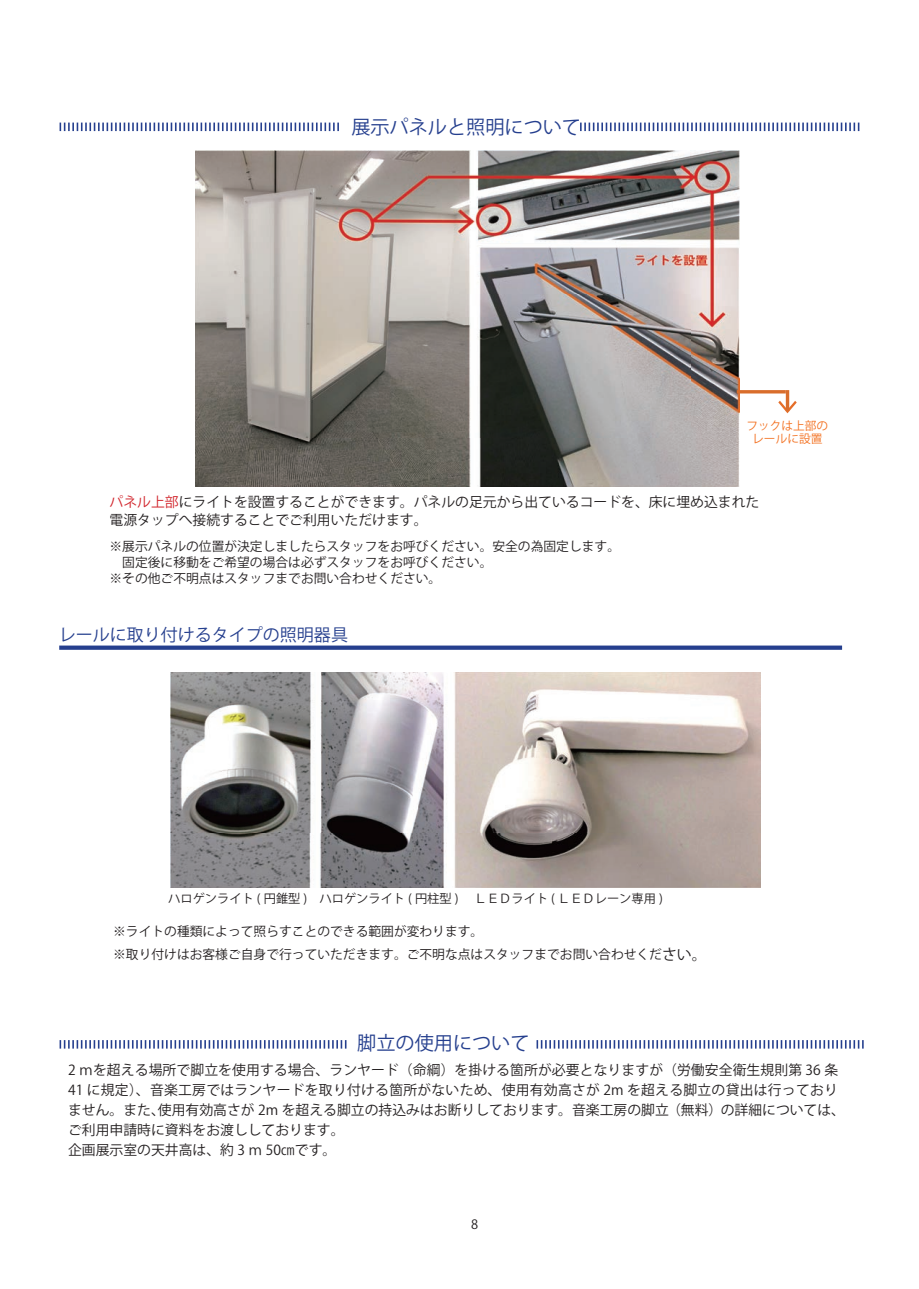
<style>
.page{position:relative;width:919px;height:1289px;background:#fff}
.page>*{position:absolute;margin:0;border:0;box-sizing:border-box;transform-origin:0 0}
.t1{font:19.2px "Koz Go Pr 6 N";color:#253f8e}
.t2{font:16.95px "Koz Go Pr 6 N";color:#253f8e}
.t3{font:13.8px/20.2px "Koz Go Pr 6 N";color:#231f20}
.t4{font:12.75px/15.9px "Koz Go Pr 6 N";color:#231f20}
.t5{font:12.15px "Koz Go Pr 6 N";color:#231f20}
.t6{font:11.7px/12.8px "Koz Go Pr 6 N";color:#f37121;text-align:center}
.s1{color:#d1232a}
.s2{font-size:14.85px}
</style>
<div class="page">
<svg style="left:60px;top:123px;width:279px;height:8px"></svg>
<svg style="left:580px;top:123px;width:279px;height:8px"></svg>
<img style="left:195px;top:151px;width:544px;height:336px">
<img style="left:171px;top:672px;width:589px;height:215px">
<svg style="left:60px;top:1040px;width:286px;height:8px"></svg>
<svg style="left:536px;top:1040px;width:327px;height:8px"></svg>
<svg style="left:59px;top:645px;width:783px;height:4px;background:#43599d"></svg>
<svg style="left:778px;top:401px;width:18px;height:12px"></svg>
<hr style="left:736px;top:390px;width:49px;height:3px;background:#d96d2c">
<svg style="left:785px;top:390px;width:4px;height:21px"></svg>
<h1 class="t1" style="left:351px;top:116px;width:231px">展示パネルと照明について</h1>
<p class="t6" style="left:746px;top:419px;width:83px">フックは上部のレールに設置</p>
<p class="t3" style="left:109px;top:493px;width:651px;line-height:18.1px"><span class="s1">パネル上部</span>にライトを設置することができます。パネルの足元から出ているコードを、床に埋め込まれた電源タップへ接続することでご利用いただけます。</p>
<p class="t4" style="left:109px;top:538px;width:512px">※展示パネルの位置が決定しましたらスタッフをお呼びください。安全の為固定します。　固定後に移動をご希望の場合は必ずスタッフをお呼びください。<br>※その他ご不明点はスタッフまでお問い合わせください。</p>
<p class="t2" style="left:59px;top:625px;width:291px">レールに取り付けるタイプの照明器具</p>
<p class="t5" style="left:168px;top:891px;width:292px">ハロゲンライト ( 円錐型 ) ハロゲンライト ( 円柱型 )</p>
<p class="t5" style="left:475px;top:891px;width:189px">ＬＥＤライト ( ＬＥＤレーン専用 )</p>
<p class="t4" style="left:113px;top:920px;width:595px;line-height:23.1px">※ライトの種類によって照らすことのできる範囲が変わります。<br>※取り付けはお客様ご自身で行っていただきます。ご不明な点はスタッフまでお問い合わせくだ<span class="s2">さい。</span></p>
<h1 class="t1" style="left:357px;top:1032px;width:174px">脚立の使用について</h1>
<p class="t3" style="left:68px;top:1059px;width:778px">2 ｍを超える場所で脚立を使用する場合、ランヤード（命綱）を掛ける箇所が必要となりますが（労働安全衛生規則第 36 条41 に規定）、音楽工房ではランヤードを取り付ける箇所がないため、使用有効高さが 2m を超える脚立の貸出は行っておりません。また、使用有効高さが 2m を超える脚立の持込みはお断りしております。音楽工房の脚立（無料）の詳細については、ご利用申請時に資料をお渡ししております。<br>企画展示室の天井高は、約 3 ｍ 50㎝です。</p>
<p class="t4" style="left:471px;top:1216px;width:9px">8</p>
</div>
